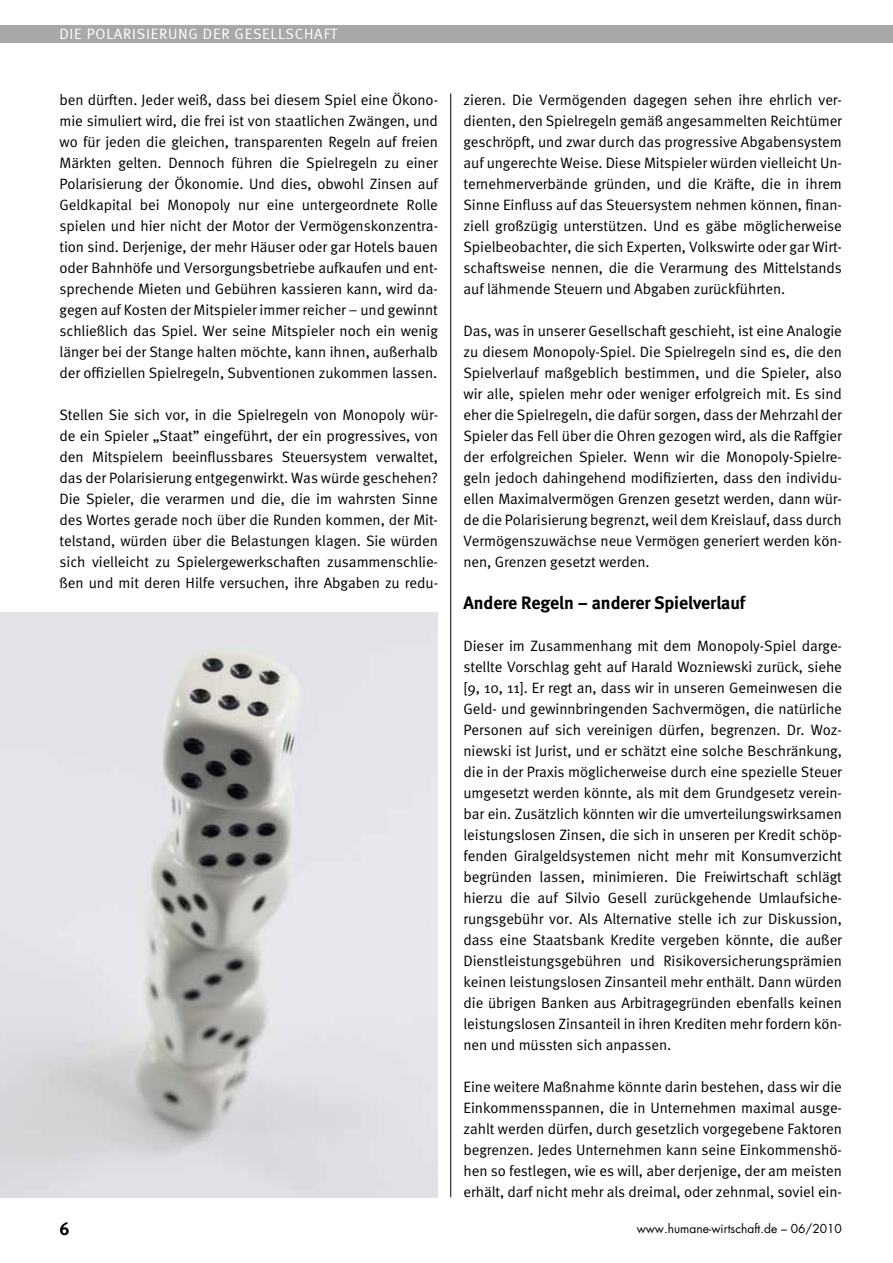
<style>
.page{position:relative;width:893px;height:1263px;background:#fff}
.page>*{position:absolute;margin:0;border:0;box-sizing:border-box;transform-origin:0 0}
.t1{font:700 18px "Meta";letter-spacing:-.005em;color:#000}
.t2{font:18px "Meta Bold LF";color:#000}
.t3{font:15px/21px "Meta Normal";letter-spacing:-.005em;color:#000;text-align:justify}
.t4{font:15px "Meta Normal LF";letter-spacing:.05em;color:#fff}
.t5{font:12px "Futura";color:#000}
</style>
<div class="page">
<hr style="left:450px;top:94px;width:1px;height:1103px;background:#000">
<div style="left:0;top:26px;width:893px;height:17px;background:#a9a8a6"></div>
<img style="left:0;top:612px;width:438px;height:585px">
<p class="t4" style="left:60px;top:25px;width:277px">DI E POLARISI ERUNG DER GESELLSCHAFT</p>
<p class="t3" style="left:60px;top:89px;width:380px">ben dürften. Jeder weiß, dass bei diesem Spiel eine Ökono&shy;mie simuliert wird, die frei ist von staatlichen Zwängen, und wo für jeden die gleichen, transparenten Regeln auf freien Märkten gelten. Dennoch führen die Spielregeln zu einer Polarisierung der Ökonomie. Und dies, obwohl Zinsen auf Geldkapital bei Monopoly nur eine untergeordnete Rolle spielen und hier nicht der Motor der Vermögenskonzentra&shy;tion sind. Derjenige, der mehr Häuser oder gar Hotels bauen oder Bahnhöfe und Versorgungsbetriebe aufkaufen und ent&shy;sprechende Mieten und Gebühren kassieren kann, wird da&shy;gegen auf Kosten der Mitspieler immer reicher – und gewinnt schließlich das Spiel. Wer seine Mitspieler noch ein wenig länger bei der Stange halten möchte, kann ihnen, außerhalb der offiziellen Spielregeln, Subventionen zukommen lassen.</p>
<p class="t3" style="left:60px;top:404px;width:380px">Stellen Sie sich vor, in die Spielregeln von Monopoly wür&shy;de ein Spieler „Staat” eingeführt, der ein progressives, von den Mitspielern beeinflussbares Steuersystem verwaltet, das der Polarisierung entgegenwirkt. Was würde geschehen?<br>Die Spieler, die verarmen und die, die im wahrsten Sinne des Wortes gerade noch über die Runden kommen, der Mit&shy;telstand, würden über die Belastungen klagen. Sie würden sich vielleicht zu Spielergewerkschaften zusammenschlie&shy;ßen und mit deren Hilfe versuchen, ihre Abgaben zu redu-</p>
<p class="t3" style="left:463px;top:89px;width:380px">zieren. Die Vermögenden dagegen sehen ihre ehrlich ver&shy;dienten, den Spielregeln gemäß angesammelten Reichtümer geschröpft, und zwar durch das progressive Abgabensystem auf ungerechte Weise. Diese Mitspieler würden vielleicht Un&shy;ternehmerverbände gründen, und die Kräfte, die in ihrem Sinne Einfluss auf das Steuersystem nehmen können, finan&shy;ziell großzügig unterstützen. Und es gäbe möglicherweise Spielbeobachter, die sich Experten, Volkswirte oder gar Wirt&shy;schaftsweise nennen, die die Verarmung des Mittelstands auf lähmende Steuern und Abgaben zurückführten.</p>
<p class="t3" style="left:463px;top:320px;width:380px">Das, was in unserer Gesellschaft geschieht, ist eine Analogie zu diesem Monopoly-Spiel. Die Spielregeln sind es, die den Spielverlauf maßgeblich bestimmen, und die Spieler, also wir alle, spielen mehr oder weniger erfolgreich mit. Es sind eher die Spielregeln, die dafür sorgen, dass der Mehrzahl der Spieler das Fell über die Ohren gezogen wird, als die Raffgier der erfolgreichen Spieler. Wenn wir die Monopoly-Spielre&shy;geln jedoch dahingehend modifizierten, dass den individu&shy;ellen Maximalvermögen Grenzen gesetzt werden, dann wür&shy;de die Polarisierung begrenzt, weil dem Kreislauf, dass durch Vermögenszuwächse neue Vermögen generiert werden kön&shy;nen, Grenzen gesetzt werden.</p>
<p class="t1" style="left:463px;top:592px;width:283px">Andere Regeln – anderer Spielverlauf</p>
<p class="t3" style="left:463px;top:635px;width:380px">Dieser im Zusammenhang mit dem Monopoly-Spiel darge&shy;stellte Vorschlag geht auf Harald Wozniewski zurück, siehe [9, 10, 11]. Er regt an, dass wir in unseren Gemeinwesen die Geld- und gewinnbringenden Sachvermögen, die natürliche Personen auf sich vereinigen dürfen, begrenzen. Dr. Woz&shy;niewski ist Jurist, und er schätzt eine solche Beschränkung, die in der Praxis möglicherweise durch eine spezielle Steuer umgesetzt werden könnte, als mit dem Grundgesetz verein&shy;bar ein. Zusätzlich könnten wir die umverteilungswirksamen leistungslosen Zinsen, die sich in unseren per Kredit schöp&shy;fenden Giralgeldsystemen nicht mehr mit Konsumverzicht begründen lassen, minimieren. Die Freiwirtschaft schlägt hierzu die auf Silvio Gesell zurückgehende Umlaufsiche&shy;rungsgebühr vor. Als Alternative stelle ich zur Diskussion, dass eine Staatsbank Kredite vergeben könnte, die außer Dienstleistungsgebühren und Risikoversicherungsprämien keinen leistungslosen Zinsanteil mehr enthält. Dann würden die übrigen Banken aus Arbitragegründen ebenfalls keinen leistungslosen Zinsanteil in ihren Krediten mehr fordern kön&shy;nen und müssten sich anpassen.</p>
<p class="t3" style="left:463px;top:1076px;width:380px">Eine weitere Maßnahme könnte darin bestehen, dass wir die Einkommensspannen, die in Unternehmen maximal ausge&shy;zahlt werden dürfen, durch gesetzlich vorgegebene Faktoren begrenzen. Jedes Unternehmen kann seine Einkommenshö&shy;hen so festlegen, wie es will, aber derjenige, der am meisten erhält, darf nicht mehr als dreimal, oder zehnmal, soviel ein-</p>
<p class="t2" style="left:60px;top:1218px;width:12px">6</p>
<p class="t5" style="left:637px;top:1221px;width:207px">www.humane-wirtschaft.de – 06/2010</p>
</div>
